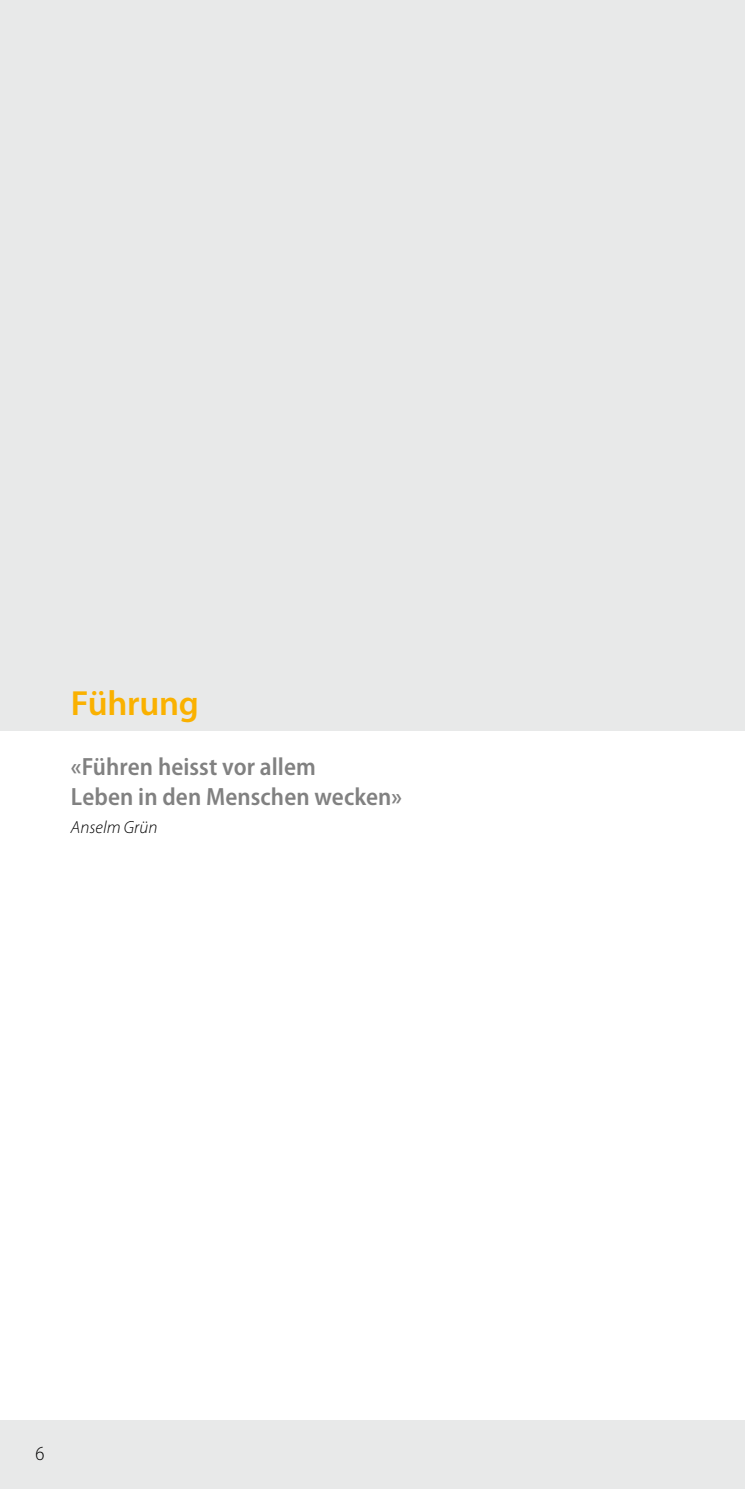
<style>
.page{position:relative;width:745px;height:1489px;background:#fff}
.page>*{position:absolute;margin:0;border:0;box-sizing:border-box;transform-origin:0 0}
.t1{font:600 35px "Myriad Pro";letter-spacing:-.005em;color:#fab100}
.t2{font:600 semi-condensed 25px/30px "Myriad Pro";letter-spacing:.005em;color:#818181}
.t3{font:300 semi-condensed 20px "Myriad Pro";color:#000}
.t4{font:italic 300 17.5px "Myriad Pro";letter-spacing:.005em;color:#000}
</style>
<div class="page">
<div style="left:0;top:1419px;width:744px;height:69px;background:#e8e9e9"></div>
<div style="left:0;top:0;width:744px;height:730px;background:#e8e9e9"></div>
<h1 class="t1" style="left:71px;top:681px;width:129px">Führung</h1>
<p class="t2" style="left:71px;top:751px;width:332px">«Führen heisst vor allem<br>Leben in den Menschen wecken»</p>
<p class="t4" style="left:71px;top:816px;width:88px">Anselm Grün</p>
<p class="t3" style="left:35px;top:1440px;width:10px">6</p>
</div>
